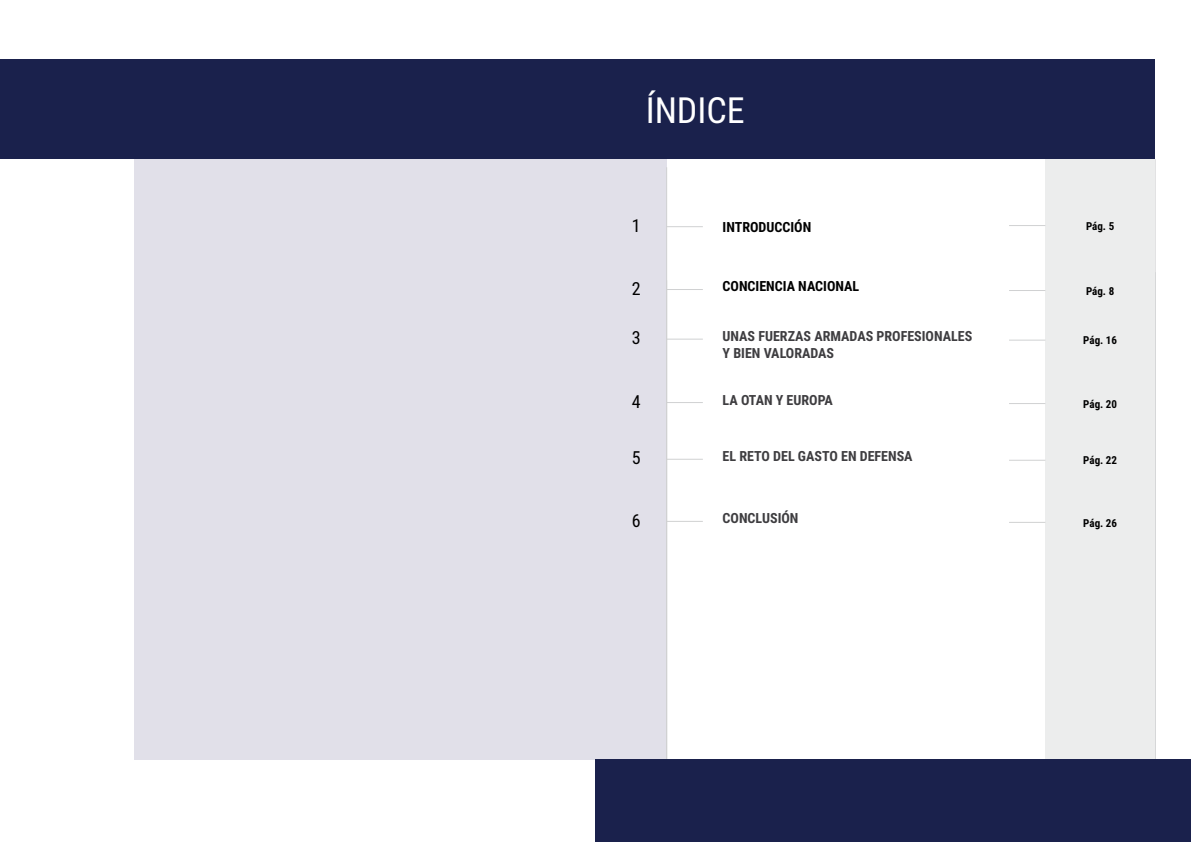
<style>
.page{position:relative;width:1191px;height:842px;background:#fff}
.page>*{position:absolute;margin:0;border:0;box-sizing:border-box;transform-origin:0 0}
.t1{font:36px "Roboto Condensed";color:#fff}
.t2{font:18px "Roboto Condensed";color:#000}
.t3{font:700 14px/16.8px "Roboto Condensed";color:#3e3d40}
.t4{font:700 14px "Roboto Condensed";color:#000}
.t5{font:700 11px "Roboto Condensed";color:#000}
</style>
<div class="page">
<hr style="left:1155px;top:159px;width:1px;height:647px;background:#d0d1d2">
<div style="left:135px;top:145px;width:532px;height:615px;background:#e1e0e9"></div>
<div style="left:1045px;top:145px;width:110px;height:615px;background:#eceded"></div>
<div style="left:0;top:59px;width:1155px;height:100px;background:#1a214c"></div>
<hr style="left:1009px;top:225px;width:36px;height:1px;background:#d0d1d2">
<hr style="left:666px;top:226px;width:37px;height:1px;background:#d0d1d2">
<hr style="left:1009px;top:290px;width:36px;height:1px;background:#d0d1d2">
<hr style="left:1009px;top:403px;width:36px;height:1px;background:#d0d1d2">
<hr style="left:1009px;top:460px;width:36px;height:1px;background:#d0d1d2">
<hr style="left:1009px;top:522px;width:36px;height:1px;background:#d0d1d2">
<hr style="left:1009px;top:340px;width:36px;height:1px;background:#d0d1d2">
<hr style="left:666px;top:289px;width:37px;height:1px;background:#d0d1d2">
<hr style="left:666px;top:402px;width:37px;height:1px;background:#d0d1d2">
<hr style="left:666px;top:459px;width:37px;height:1px;background:#d0d1d2">
<hr style="left:666px;top:521px;width:37px;height:1px;background:#d0d1d2">
<hr style="left:666px;top:339px;width:37px;height:1px;background:#d0d1d2">
<hr style="left:666px;top:167px;width:1px;height:647px;background:#d0d1d2">
<div style="left:595px;top:760px;width:596px;height:82px;background:#1a214c"></div>
<h1 class="t1" style="left:645px;top:84px;width:101px">ÍNDICE</h1>
<p class="t2" style="left:632px;top:213px;width:10px">1</p>
<p class="t4" style="left:722px;top:217px;width:90px">INTRODUCCIÓN</p>
<p class="t5" style="left:1086px;top:218px;width:30px">Pág. 5</p>
<p class="t2" style="left:632px;top:276px;width:10px">2</p>
<p class="t4" style="left:722px;top:277px;width:138px">CONCIENCIA NACIONAL</p>
<p class="t5" style="left:1086px;top:283px;width:30px">Pág. 8</p>
<p class="t2" style="left:632px;top:325px;width:10px">3</p>
<p class="t3" style="left:722px;top:327px;width:251px">UNAS FUERZAS ARMADAS PROFESIONALES<br>Y BIEN VALORADAS</p>
<p class="t5" style="left:1083px;top:333px;width:35px">Pág. 16</p>
<p class="t2" style="left:632px;top:389px;width:10px">4</p>
<p class="t3" style="left:722px;top:391px;width:112px">LA OTAN Y EUROPA</p>
<p class="t5" style="left:1083px;top:396px;width:35px">Pág. 20</p>
<p class="t2" style="left:632px;top:445px;width:10px">5</p>
<p class="t3" style="left:722px;top:447px;width:192px">EL RETO DEL GASTO EN DEFENSA</p>
<p class="t5" style="left:1083px;top:453px;width:35px">Pág. 22</p>
<p class="t2" style="left:632px;top:507px;width:10px">6</p>
<p class="t3" style="left:722px;top:509px;width:77px">CONCLUSIÓN</p>
<p class="t5" style="left:1083px;top:515px;width:35px">Pág. 26</p>
</div>
